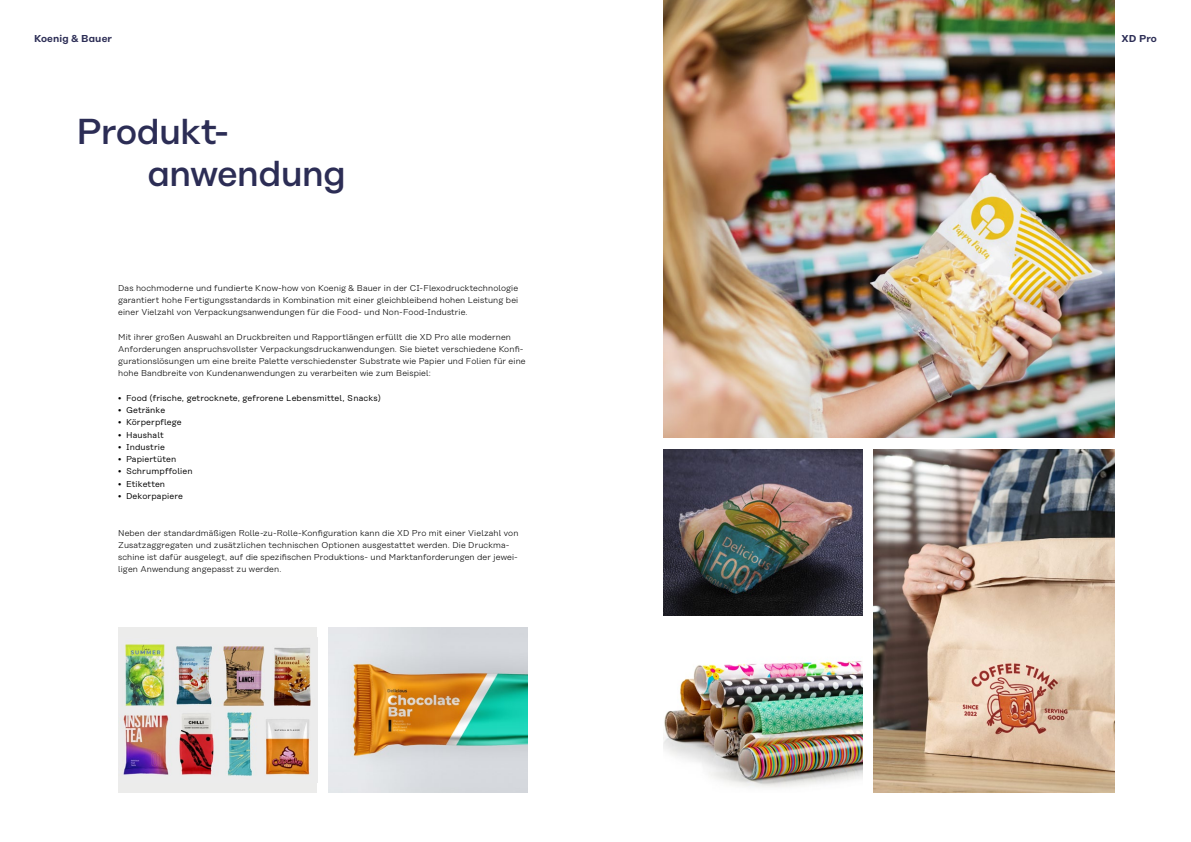
<style>
.page{position:relative;width:1191px;height:842px;background:#fff}
.page>*{position:absolute;margin:0;border:0;box-sizing:border-box;transform-origin:0 0}
.t1{font:500 36px/41.4px "Koenig&Bauer H";letter-spacing:-.025em;color:#2c2d55}
.t2{font:600 10px "Koenig&Bauer H";letter-spacing:.015em;color:#2c2d55}
.t3{font:300 8.5px/12.2px "Koenig&Bauer T";letter-spacing:.015em;color:#000}
.t4{font:8.5px "Koenig&Bauer T";letter-spacing:.015em;color:#000}
</style>
<div class="page">
<img style="left:663px;top:0;width:451px;height:438px">
<img style="left:663px;top:450px;width:199px;height:166px">
<img style="left:663px;top:661px;width:199px;height:127px">
<img style="left:328px;top:627px;width:199px;height:166px">
<div style="left:118px;top:627px;width:199px;height:166px;background:#ececeb"></div>
<img style="left:123px;top:644px;width:188px;height:132px">
<img style="left:874px;top:450px;width:240px;height:343px">
<p class="t2" style="left:34px;top:33px;width:80px">Koenig &amp; Bauer</p>
<p class="t2" style="left:1121px;top:33px;width:37px">XD Pro</p>
<h1 class="t1" style="left:147px;top:111px;width:200px;text-indent:-71px">Produkt&shy;anwendung</h1>
<p class="t3" style="left:118px;top:282px;width:401px;text-align:justify">Das hochmoderne und fundierte Know-how von Koenig &amp; Bauer in der CI-Flexodrucktechnologie garantiert hohe Fertigungsstandards in Kombination mit einer gleichbleibend hohen Leistung bei einer Vielzahl von Verpackungsanwendungen für die Food- und Non-Food-Industrie.</p>
<p class="t3" style="left:118px;top:331px;width:409px">Mit ihrer großen Auswahl an Druckbreiten und Rapportlängen erfüllt die XD Pro alle modernen Anforderungen anspruchsvollster Verpackungsdruckanwendungen. Sie bietet verschiedene Konfi&shy;gurationslösungen um eine breite Palette verschiedenster Substrate wie Papier und Folien für eine hohe Bandbreite von Kundenanwendungen zu verarbeiten wie zum Beispiel:</p>
<p class="t4" style="left:118px;top:393px;width:264px">• Food (frische, getrocknete, gefrorene Lebensmittel, Snacks)</p>
<p class="t4" style="left:118px;top:405px;width:49px">• Getränke</p>
<p class="t4" style="left:118px;top:417px;width:65px">• Körperpflege</p>
<p class="t4" style="left:118px;top:430px;width:47px">• Haushalt</p>
<p class="t4" style="left:118px;top:442px;width:48px">• Industrie</p>
<p class="t4" style="left:118px;top:454px;width:60px">• Papiertüten</p>
<p class="t4" style="left:118px;top:466px;width:76px">• Schrumpffolien</p>
<p class="t4" style="left:118px;top:479px;width:49px">• Etiketten</p>
<p class="t4" style="left:118px;top:491px;width:66px">• Dekorpapiere</p>
<p class="t3" style="left:118px;top:527px;width:402px">Neben der standardmäßigen Rolle-zu-Rolle-Konfiguration kann die XD Pro mit einer Vielzahl von Zusatzaggregaten und zusätzlichen technischen Optionen ausgestattet werden. Die Druckma&shy;schine ist dafür ausgelegt, auf die spezifischen Produktions- und Marktanforderungen der jewei&shy;ligen Anwendung angepasst zu werden.</p>
</div>
